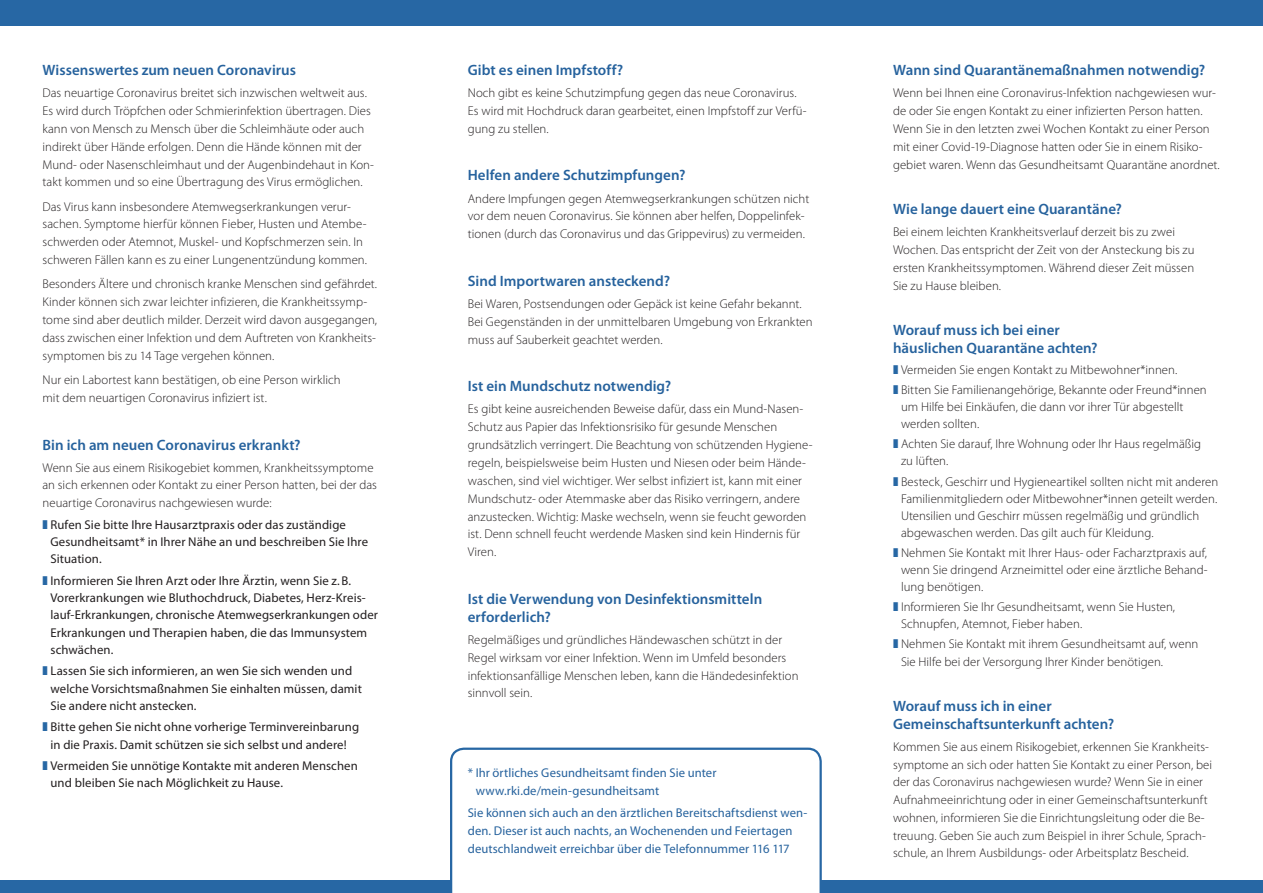
<style>
.page{position:relative;width:1263px;height:893px;background:#fff}
.page>*{position:absolute;margin:0;border:0;box-sizing:border-box;transform-origin:0 0}
.t1{font:600 15px/17.9px "Myriad Pro";color:#26629d}
.t2{font:300 12.75px/17.9px "Myriad Pro";color:#231f20}
.t3{font:12.75px/17.2px "Myriad Pro";letter-spacing:.005em;color:#231f20}
.t4{font:12.75px/17.9px "Myriad Pro";letter-spacing:.005em;color:#26629d}
.s1{color:#2767a4}
</style>
<div class="page">
<div style="left:0;top:880px;width:1263px;height:13px;background:#2767a4"></div>
<svg style="left:450px;top:748px;width:372px;height:145px"></svg>
<div style="left:0;top:0;width:1263px;height:26px;background:#2767a4"></div>
<p class="t1" style="left:43px;top:61px;width:255px">Wissenswertes zum neuen Coronavirus</p>
<p class="t2" style="left:43px;top:84px;width:333px">Das neuartige Coronavirus breitet sich inzwischen weltweit aus.<br>Es wird durch Tröpfchen oder Schmierinfektion übertragen. Dies kann von Mensch zu Mensch über die Schleimhäute oder auch indirekt über Hände erfolgen. Denn die Hände können mit der Mund- oder Nasenschleimhaut und der Augenbindehaut in Kon&shy;takt kommen und so eine Übertragung des Virus ermöglichen.</p>
<p class="t2" style="left:43px;top:198px;width:326px">Das Virus kann insbesondere Atemwegserkrankungen verur&shy;sachen. Symptome hierfür können Fieber, Husten und Atembe&shy;schwerden oder Atemnot, Muskel- und Kopfschmerzen sein. In schweren Fällen kann es zu einer Lungenentzündung kommen.</p>
<p class="t2" style="left:43px;top:275px;width:336px">Besonders Ältere und chronisch kranke Menschen sind gefährdet.<br>Kinder können sich zwar leichter infizieren, die Krankheitssymp&shy;tome sind aber deutlich milder. Derzeit wird davon ausgegangen, dass zwischen einer Infektion und dem Auftreten von Krankheits&shy;symptomen bis zu 14 Tage vergehen können.</p>
<p class="t2" style="left:43px;top:371px;width:300px">Nur ein Labortest kann bestätigen, ob eine Person wirklich mit dem neuartigen Coronavirus infiziert ist.</p>
<p class="t1" style="left:43px;top:436px;width:260px">Bin ich am neuen Coronavirus erkrankt?</p>
<p class="t2" style="left:43px;top:459px;width:336px">Wenn Sie aus einem Risikogebiet kommen, Krankheitssymptome an sich erkennen oder Kontakt zu einer Person hatten, bei der das neuartige Coronavirus nachgewiesen wurde:</p>
<p class="t3" style="left:51px;top:516px;width:319px;text-indent:-8px"><span class="s1">❚</span> Rufen Sie bitte Ihre Hausarztpraxis oder das zuständige<br>Gesundheitsamt* in Ihrer Nähe an und beschreiben Sie Ihre<br>Situation.</p>
<p class="t3" style="left:51px;top:572px;width:329px;text-indent:-8px"><span class="s1">❚</span> Informieren Sie Ihren Arzt oder Ihre Ärztin, wenn Sie z.B.<br>Vorerkrankungen wie Bluthochdruck, Diabetes, Herz-Kreis&shy;lauf-Erkrankungen, chronische Atemwegserkrankungen oder Erkrankungen und Therapien haben, die das Immunsystem schwächen.</p>
<p class="t3" style="left:51px;top:663px;width:313px;text-indent:-8px"><span class="s1">❚</span> Lassen Sie sich informieren, an wen Sie sich wenden und welche Vorsichtsmaßnahmen Sie einhalten müssen, damit<br>Sie andere nicht anstecken.</p>
<p class="t3" style="left:43px;top:719px;width:318px;text-align:center"><span class="s1">❚</span> Bitte gehen Sie nicht ohne vorherige Terminvereinbarung in die Praxis. Damit schützen sie sich selbst und andere!</p>
<p class="t3" style="left:51px;top:757px;width:309px;text-indent:-8px"><span class="s1">❚</span> Vermeiden Sie unnötige Kontakte mit anderen Menschen und bleiben Sie nach Möglichkeit zu Hause.</p>
<p class="t1" style="left:468px;top:61px;width:157px">Gibt es einen Impfstoff?</p>
<p class="t2" style="left:468px;top:84px;width:340px">Noch gibt es keine Schutzimpfung gegen das neue Coronavirus.<br>Es wird mit Hochdruck daran gearbeitet, einen Impfstoff zur Verfü&shy;gung zu stellen.</p>
<p class="t1" style="left:468px;top:167px;width:219px">Helfen andere Schutzimpfungen?</p>
<p class="t2" style="left:468px;top:190px;width:343px">Andere Impfungen gegen Atemwegserkrankungen schützen nicht vor dem neuen Coronavirus. Sie können aber helfen, Doppelinfek&shy;tionen (durch das Coronavirus und das Grippevirus) zu vermeiden.</p>
<p class="t1" style="left:468px;top:272px;width:204px">Sind Importwaren ansteckend?</p>
<p class="t2" style="left:468px;top:295px;width:346px">Bei Waren, Postsendungen oder Gepäck ist keine Gefahr bekannt.<br>Bei Gegenständen in der unmittelbaren Umgebung von Erkrankten muss auf Sauberkeit geachtet werden.</p>
<p class="t1" style="left:468px;top:378px;width:205px">Ist ein Mundschutz notwendig?</p>
<p class="t2" style="left:468px;top:400px;width:346px">Es gibt keine ausreichenden Beweise dafür, dass ein Mund-Nasen-Schutz aus Papier das Infektionsrisiko für gesunde Menschen grundsätzlich verringert. Die Beachtung von schützenden Hygiene&shy;regeln, beispielsweise beim Husten und Niesen oder beim Hände&shy;waschen, sind viel wichtiger. Wer selbst infiziert ist, kann mit einer Mundschutz- oder Atemmaske aber das Risiko verringern, andere anzustecken. Wichtig: Maske wechseln, wenn sie feucht geworden ist. Denn schnell feucht werdende Masken sind kein Hindernis für Viren.</p>
<p class="t1" style="left:468px;top:590px;width:296px">Ist die Verwendung von Desinfektionsmitteln erforderlich?</p>
<p class="t2" style="left:468px;top:631px;width:332px">Regelmäßiges und gründliches Händewaschen schützt in der Regel wirksam vor einer Infektion. Wenn im Umfeld besonders infektionsanfällige Menschen leben, kann die Händedesinfektion sinnvoll sein.</p>
<p class="t4" style="left:476px;top:764px;width:242px;text-indent:-8px">* Ihr örtliches Gesundheitsamt finden Sie unter www.rki.de/mein-gesundheitsamt</p>
<p class="t4" style="left:468px;top:804px;width:341px">Sie können sich auch an den ärztlichen Bereitschaftsdienst wen&shy;den. Dieser ist auch nachts, an Wochenenden und Feiertagen deutschlandweit erreichbar über die Telefonnummer 116 117</p>
<p class="t1" style="left:893px;top:61px;width:314px">Wann sind Quarantänemaßnahmen notwendig?</p>
<p class="t2" style="left:893px;top:84px;width:328px">Wenn bei Ihnen eine Coronavirus-Infektion nachgewiesen wur&shy;de oder Sie engen Kontakt zu einer infizierten Person hatten.<br>Wenn Sie in den letzten zwei Wochen Kontakt zu einer Person mit einer Covid-19-Diagnose hatten oder Sie in einem Risiko&shy;gebiet waren. Wenn das Gesundheitsamt Quarantäne anordnet.</p>
<p class="t1" style="left:893px;top:200px;width:230px">Wie lange dauert eine Quarantäne?</p>
<p class="t2" style="left:893px;top:223px;width:303px">Bei einem leichten Krankheitsverlauf derzeit bis zu zwei Wochen. Das entspricht der Zeit von der Ansteckung bis zu ersten Krankheitssymptomen. Während dieser Zeit müssen Sie zu Hause bleiben.</p>
<p class="t1" style="left:893px;top:321px;width:206px">Worauf muss ich bei einer häuslichen Quarantäne achten?</p>
<p class="t2" style="left:893px;top:360px;width:315px;line-height:20.4px"><span class="s1">❚</span> Vermeiden Sie engen Kontakt zu Mitbewohner*innen.<br><span class="s1">❚</span> Bitten Sie Familienangehörige, Bekannte oder Freund*innen</p>
<p class="t2" style="left:901px;top:399px;width:284px;line-height:17px">um Hilfe bei Einkäufen, die dann vor ihrer Tür abgestellt werden sollten.</p>
<p class="t2" style="left:901px;top:436px;width:301px;line-height:17px;text-indent:-8px"><span class="s1">❚</span> Achten Sie darauf, Ihre Wohnung oder Ihr Haus regelmäßig zu lüften.</p>
<p class="t2" style="left:901px;top:473px;width:319px;line-height:17px;text-indent:-8px"><span class="s1">❚</span> Besteck, Geschirr und Hygieneartikel sollten nicht mit anderen Familienmitgliedern oder Mitbewohner*innen geteilt werden.<br>Utensilien und Geschirr müssen regelmäßig und gründlich abgewaschen werden. Das gilt auch für Kleidung.</p>
<p class="t2" style="left:901px;top:544px;width:308px;line-height:17px;text-align:justify;text-indent:-8px"><span class="s1">❚</span> Nehmen Sie Kontakt mit Ihrer Haus- oder Facharztpraxis auf, wenn Sie dringend Arzneimittel oder eine ärztliche Behand&shy;lung benötigen.</p>
<p class="t2" style="left:901px;top:599px;width:276px;line-height:17px;text-indent:-8px"><span class="s1">❚</span> Informieren Sie Ihr Gesundheitsamt, wenn Sie Husten,<br>Schnupfen, Atemnot, Fieber haben.</p>
<p class="t2" style="left:901px;top:636px;width:299px;line-height:17.2px;text-indent:-8px"><span class="s1">❚</span> Nehmen Sie Kontakt mit ihrem Gesundheitsamt auf, wenn<br>Sie Hilfe bei der Versorgung Ihrer Kinder benötigen.</p>
<p class="t1" style="left:893px;top:697px;width:223px">Worauf muss ich in einer<br>Gemeinschaftsunterkunft achten?</p>
<p class="t2" style="left:893px;top:738px;width:321px">Kommen Sie aus einem Risikogebiet, erkennen Sie Krankheits&shy;symptome an sich oder hatten Sie Kontakt zu einer Person, bei der das Coronavirus nachgewiesen wurde? Wenn Sie in einer Aufnahmeeinrichtung oder in einer Gemeinschaftsunterkunft wohnen, informieren Sie die Einrichtungsleitung oder die Be&shy;treuung. Geben Sie auch zum Beispiel in ihrer Schule, Sprach&shy;schule, an Ihrem Ausbildungs- oder Arbeitsplatz Bescheid.</p>
</div>
